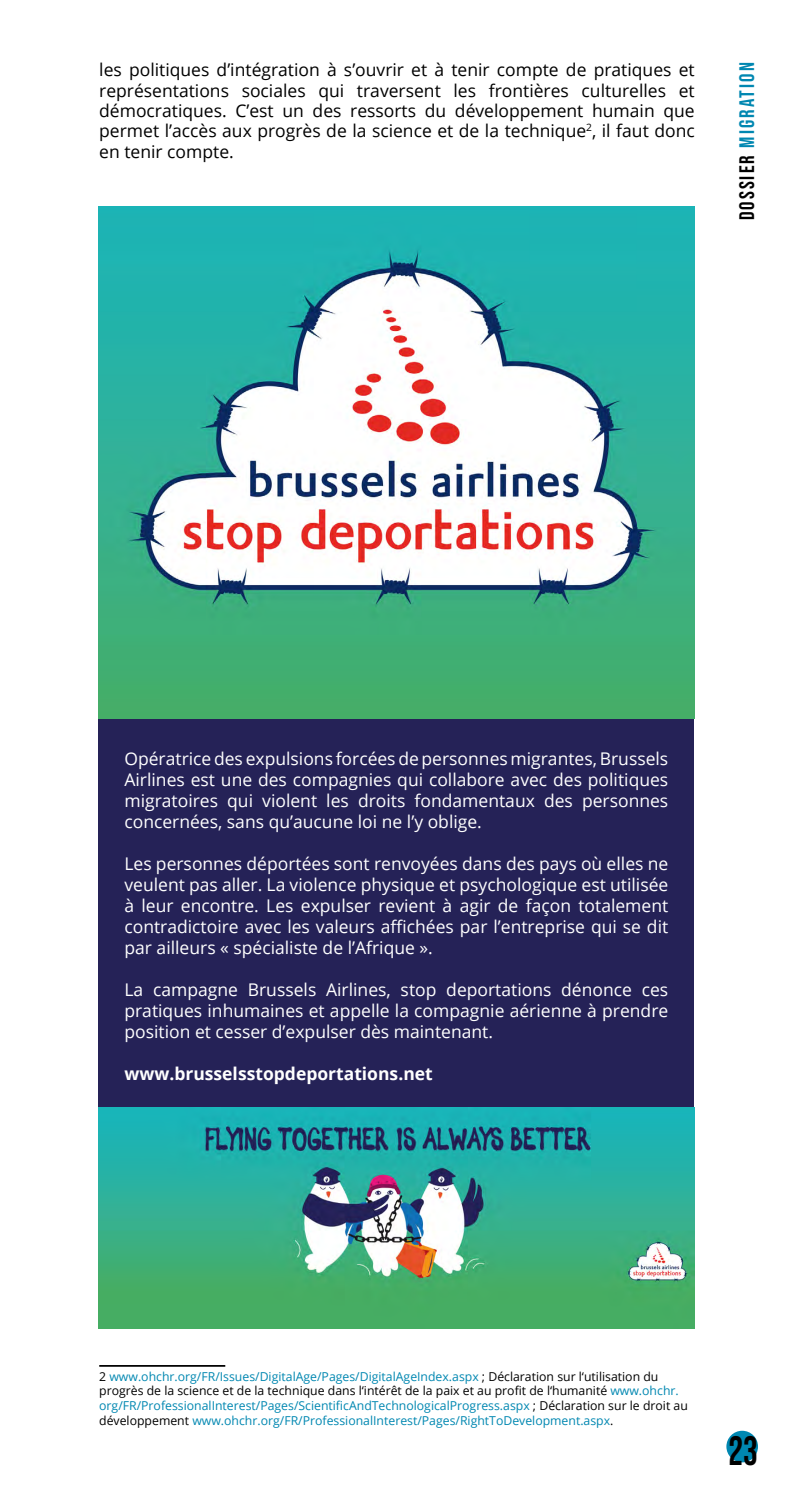
<style>
.page{position:relative;width:794px;height:1489px;background:#fff}
.page>*{position:absolute;margin:0;border:0;box-sizing:border-box;transform-origin:0 0}
.t1{font:40.95px "Bebas Neue";color:#000;scale:.9 1}
.t2{font:21px "Bebas Neue";letter-spacing:.1em;color:#0087b1}
.t3{font:17.5px/21px "Open Sans";color:#fff;text-align:justify}
.t4{font:17.5px/20.3px "Open Sans";color:#000;text-align:justify}
.t5{font:700 17.5px "Open Sans";color:#fff}
.t6{font:12.25px/14.7px "Open Sans";color:#0087b1}
.s1{color:#000}
</style>
<div class="page">
<div style="left:727px;top:1431px;width:30px;height:30px;background:#0087b1;border-radius:50%"></div>
<div style="left:726px;top:1430px;width:32px;height:32px;border:2px solid #0087b1;border-radius:50%"></div>
<hr style="left:99px;top:1364px;width:126px;height:2px;background:#000">
<div style="left:99px;top:210px;width:595px;height:1118px;background:#252257"></div>
<img style="left:99px;top:206px;width:595px;height:513px">
<img style="left:99px;top:1107px;width:595px;height:221px">
<p class="t4" style="left:99px;top:59px;width:597px">les politiques d’intégration à s’ouvrir et à tenir compte de pratiques et représentations sociales qui traversent les frontières culturelles et démocratiques. C’est un des ressorts du développement humain que permet l’accès aux progrès de la science et de la technique<sup>2</sup>, il faut donc en tenir compte.</p>
<p class="t2" style="left:735px;top:220px;width:160px;rotate:-90deg"><span class="s1">DOSSIER</span> MIGRATION</p>
<p class="t3" style="left:124px;top:747px;width:545px">Opératrice des expulsions forcées de personnes migrantes, Brussels Airlines est une des compagnies qui collabore avec des politiques migratoires qui violent les droits fondamentaux des personnes concernées, sans qu’aucune loi ne l’y oblige.</p>
<p class="t3" style="left:124px;top:852px;width:545px">Les personnes déportées sont renvoyées dans des pays où elles ne veulent pas aller. La violence physique et psychologique est utilisée à leur encontre. Les expulser revient à agir de façon totalement contradictoire avec les valeurs affichées par l’entreprise qui se dit par ailleurs « spécialiste de l’Afrique ».</p>
<p class="t3" style="left:124px;top:978px;width:545px">La campagne Brussels Airlines, stop deportations dénonce ces pratiques inhumaines et appelle la compagnie aérienne à prendre position et cesser d’expulser dès maintenant.</p>
<p class="t5" style="left:124px;top:1061px;width:310px">www.brusselsstopdeportations.net</p>
<p class="t6" style="left:99px;top:1368px;width:590px"><span class="s1">2</span> www.ohchr.org/FR/Issues/DigitalAge/Pages/DigitalAgeIndex.aspx <span class="s1">; Déclaration sur l‘utilisation du progrès de la science et de la technique dans l‘intérêt de la paix et au profit de l‘humanité</span> www.ohchr. org/FR/ProfessionalInterest/Pages/ScientificAndTechnologicalProgress.aspx <span class="s1">; Déclaration sur le droit au développement</span> www.ohchr.org/FR/ProfessionalInterest/Pages/RightToDevelopment.aspx<span class="s1">.</span></p>
<h1 class="t1" style="left:728px;top:1427px;width:34px">23</h1>
</div>
